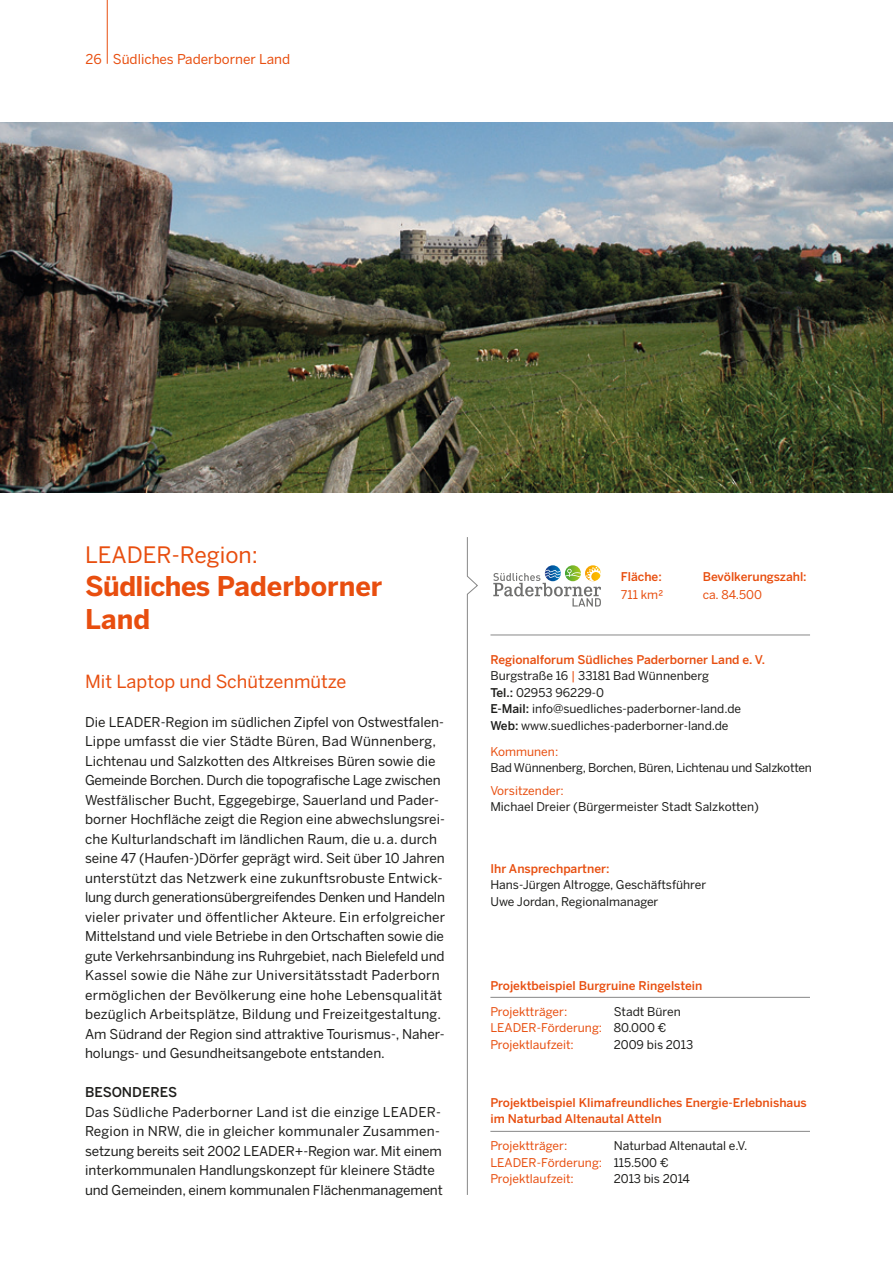
<style>
.page{position:relative;width:893px;height:1263px;background:#fff}
.page>*{position:absolute;margin:0;border:0;box-sizing:border-box;transform-origin:0 0}
.t1{font:700 27px/33px "Benton Sans";color:#e84e0f}
.t2{font:22.5px "Benton Sans";color:#e84e0f}
.t3{font:18px "Benton Sans";color:#e84e0f}
.t4{font:13.5px/19.5px "Benton Sans";color:#1d1d1b}
.t5{font:13.5px "Benton Sans";color:#e84e0f}
.t6{font:500 13.5px "Benton Sans";color:#1d1d1b}
.t7{font:12px/16.5px "Benton Sans";color:#1d1d1b}
.t8{font:12px/16.5px "Benton Sans";color:#e84e0f}
.t9{font:500 12px/16.5px "Benton Sans";color:#e84e0f}
.t10{font:12px "Benton Sans";letter-spacing:-.02em;color:#1d1d1b}
.s1{font-weight:500;color:#e84e0f}
.s2{color:#e84e0f}
.s3{font-weight:500}
.s4{color:#1d1d1b}
</style>
<div class="page">
<hr style="left:107px;top:0;width:1px;height:64px;background:#e84e0f">
<img style="left:0;top:122px;width:893px;height:371px">
<hr style="left:490px;top:997px;width:320px;height:1px;background:#878787">
<hr style="left:490px;top:1131px;width:320px;height:1px;background:#878787">
<svg style="left:585px;top:565px;width:16px;height:16px"></svg>
<svg style="left:565px;top:565px;width:16px;height:16px"></svg>
<svg style="left:545px;top:565px;width:16px;height:16px"></svg>
<svg style="left:493px;top:567px;width:108px;height:39px"></svg>
<svg style="left:466px;top:537px;width:12px;height:658px"></svg>
<hr style="left:490px;top:635px;width:320px;height:1px;background:#878787">
<p class="t5" style="left:85px;top:51px;width:206px">26 Südliches Paderborner Land</p>
<h2 class="t2" style="left:85px;top:542px;width:174px">LEADER-Region:</h2>
<h1 class="t1" style="left:85px;top:570px;width:299px">Südliches Paderborner<br>Land</h1>
<h3 class="t3" style="left:85px;top:671px;width:263px">Mit Laptop und Schützenmütze</h3>
<p class="t4" style="left:85px;top:712px;width:362px">Die LEADER-Region im südlichen Zipfel von Ostwestfalen-Lippe umfasst die vier Städte Büren, Bad Wünnenberg, Lichtenau und Salzkotten des Altkreises Büren sowie die Gemeinde Borchen. Durch die topografische Lage zwischen Westfälischer Bucht, Eggegebirge, Sauerland und Pader&shy;borner Hochfläche zeigt die Region eine abwechslungsrei&shy;che Kulturlandschaft im ländlichen Raum, die u.a. durch seine 47 (Haufen-)Dörfer geprägt wird. Seit über 10 Jahren unterstützt das Netzwerk eine zukunftsrobuste Entwick&shy;lung durch generationsübergreifendes Denken und Handeln vieler privater und öffentlicher Akteure. Ein erfolgreicher Mittelstand und viele Betriebe in den Ortschaften sowie die gute Verkehrsanbindung ins Ruhrgebiet, nach Bielefeld und Kassel sowie die Nähe zur Universitätsstadt Paderborn ermöglichen der Bevölkerung eine hohe Lebensqualität bezüglich Arbeitsplätze, Bildung und Freizeitgestaltung.<br>Am Südrand der Region sind attraktive Tourismus-, Naher&shy;holungs- und Gesundheitsangebote entstanden.</p>
<p class="t6" style="left:85px;top:1084px;width:47px">Besonderes</p>
<p class="t4" style="left:85px;top:1102px;width:359px">Das Südliche Paderborner Land ist die einzige LEADER-Region in NRW, die in gleicher kommunaler Zusammen&shy;setzung bereits seit 2002 LEADER+-Region war. Mit einem interkommunalen Handlungskonzept für kleinere Städte und Gemeinden, einem kommunalen Flächenmanagement</p>
<p class="t9" style="left:621px;top:568px;width:42px">Fläche:</p>
<p class="t8" style="left:621px;top:586px;width:44px">711 km²</p>
<p class="t9" style="left:703px;top:568px;width:106px">Bevölkerungszahl:</p>
<p class="t8" style="left:703px;top:586px;width:61px">ca. 84.500</p>
<p class="t7" style="left:490px;top:651px;width:276px"><span class="s1">Regionalforum Südliches Paderborner Land e. V.<br></span>Burgstraße 16 <span class="s2">|</span> 33181 Bad Wünnenberg<br><span class="s3">Tel.:</span> 02953 96229-0<br><span class="s3">E-Mail:</span> info@suedliches-paderborner-land.de <span class="s3">Web:</span> www.suedliches-paderborner-land.de</p>
<p class="t8" style="left:490px;top:743px;width:69px">Kommunen:</p>
<p class="t10" style="left:490px;top:761px;width:323px">Bad Wünnenberg, Borchen, Büren, Lichtenau und Salzkotten</p>
<p class="t8" style="left:490px;top:782px;width:75px">Vorsitzender:</p>
<p class="t7" style="left:490px;top:798px;width:270px">Michael Dreier (Bürgermeister Stadt Salzkotten)</p>
<p class="t9" style="left:490px;top:860px;width:121px">Ihr Ansprechpartner:</p>
<p class="t7" style="left:490px;top:876px;width:217px">Hans-Jürgen Altrogge, Geschäftsführer<br>Uwe Jordan, Regionalmanager</p>
<p class="t9" style="left:490px;top:977px;width:214px">Projektbeispiel Burgruine Ringelstein</p>
<p class="t8" style="left:490px;top:1003px;width:192px;text-indent:123px"><span class="s4">Stadt Büren<br></span>LEADER-Förderung: <span class="s4">80.000 €<br></span>Projektlaufzeit:</p>
<p class="t8" style="left:490px;top:1003px;width:78px">Projektträger:</p>
<p class="t7" style="left:614px;top:1036px;width:81px">2009 bis 2013</p>
<p class="t9" style="left:490px;top:1094px;width:318px">Projektbeispiel Klimafreundliches Energie-Erlebnishaus im Naturbad Altenautal Atteln</p>
<p class="t8" style="left:490px;top:1137px;width:259px;text-indent:123px"><span class="s4">Naturbad Altenautal e.V.<br></span>LEADER-Förderung: <span class="s4">115.500 €<br></span>Projektlaufzeit:</p>
<p class="t8" style="left:490px;top:1137px;width:78px">Projektträger:</p>
<p class="t7" style="left:614px;top:1170px;width:78px">2013 bis 2014</p>
</div>
